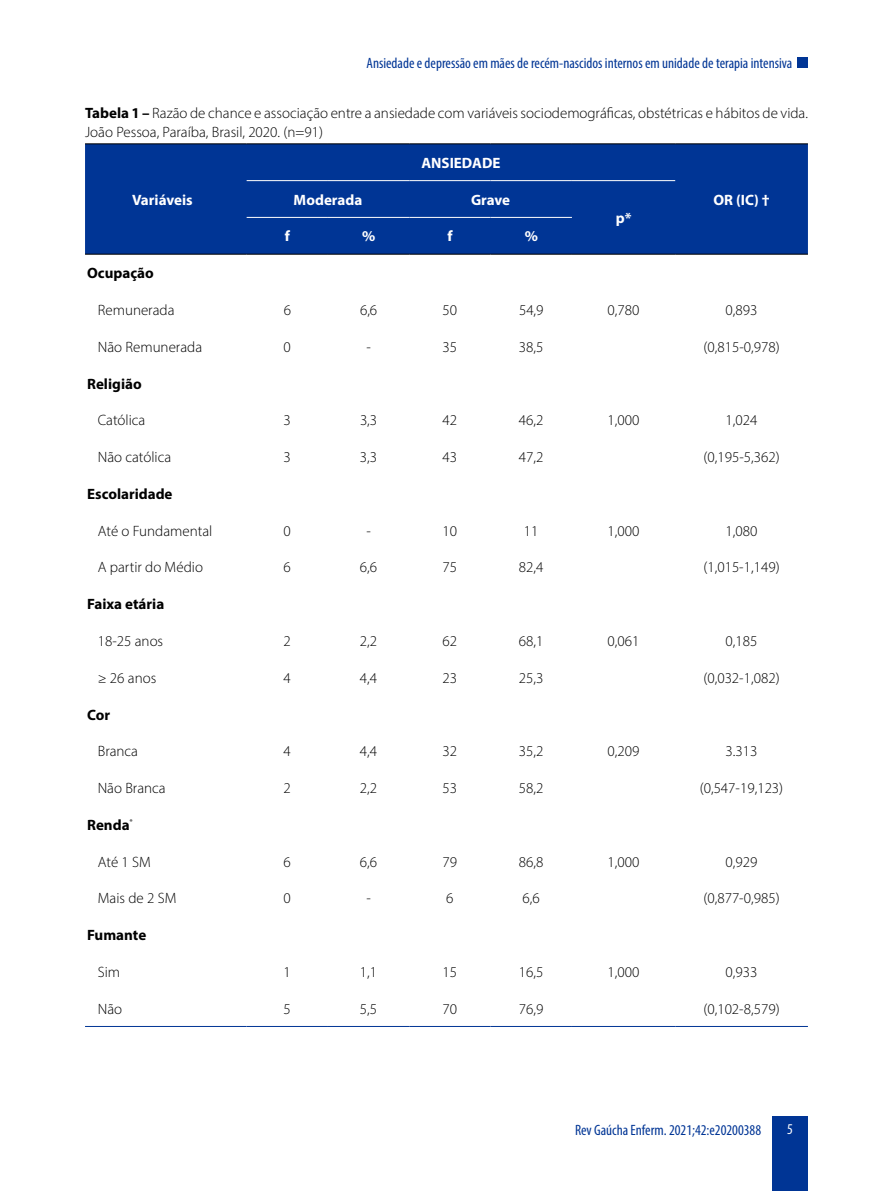
<style>
.page{position:relative;width:893px;height:1191px;background:#fff}
.page>*{position:absolute;margin:0;border:0;box-sizing:border-box;transform-origin:0 0}
.t1{font:300 15px/19.5px "Myriad Pro";color:#000}
.t2{font:condensed 15px "Myriad Pro";color:#003595}
.t3{font:700 15px "Myriad Pro";color:#000}
.t4{font:700 15px "Myriad Pro";color:#fff}
.t5{font:condensed 15px "Myriad Pro";color:#fff}
.s1{font-weight:700}
</style>
<div class="page">
<div style="left:772px;top:1116px;width:36px;height:75px;background:#003595"></div>
<div style="left:798px;top:57px;width:10px;height:11px;background:#003595"></div>
<div style="left:85px;top:144px;width:723px;height:110px;background:#003595"></div>
<hr style="left:247px;top:254px;width:81px;height:1px;background:#000">
<hr style="left:328px;top:254px;width:81px;height:1px;background:#000">
<hr style="left:409px;top:254px;width:82px;height:1px;background:#000">
<hr style="left:491px;top:254px;width:81px;height:1px;background:#000">
<hr style="left:572px;top:254px;width:103px;height:1px;background:#000">
<hr style="left:675px;top:143px;width:133px;height:1px;background:#000">
<hr style="left:675px;top:254px;width:133px;height:1px;background:#000">
<hr style="left:85px;top:143px;width:162px;height:1px;background:#000">
<hr style="left:85px;top:254px;width:162px;height:1px;background:#000">
<hr style="left:247px;top:143px;width:81px;height:1px;background:#000">
<hr style="left:328px;top:143px;width:81px;height:1px;background:#000">
<hr style="left:409px;top:143px;width:82px;height:1px;background:#000">
<hr style="left:491px;top:143px;width:81px;height:1px;background:#000">
<hr style="left:572px;top:143px;width:103px;height:1px;background:#000">
<hr style="left:85px;top:1026px;width:162px;height:1px;background:#003595">
<hr style="left:247px;top:1026px;width:81px;height:1px;background:#003595">
<hr style="left:328px;top:1026px;width:81px;height:1px;background:#003595">
<hr style="left:409px;top:1026px;width:82px;height:1px;background:#003595">
<hr style="left:491px;top:1026px;width:81px;height:1px;background:#003595">
<hr style="left:572px;top:1026px;width:103px;height:1px;background:#003595">
<hr style="left:675px;top:1026px;width:133px;height:1px;background:#003595">
<hr style="left:247px;top:180px;width:81px;height:1px;background:#fff">
<hr style="left:328px;top:180px;width:81px;height:1px;background:#fff">
<hr style="left:409px;top:180px;width:82px;height:1px;background:#fff">
<hr style="left:491px;top:180px;width:81px;height:1px;background:#fff">
<hr style="left:572px;top:180px;width:103px;height:1px;background:#fff">
<hr style="left:247px;top:217px;width:81px;height:1px;background:#fff">
<hr style="left:328px;top:217px;width:81px;height:1px;background:#fff">
<hr style="left:409px;top:217px;width:82px;height:1px;background:#fff">
<hr style="left:491px;top:217px;width:81px;height:1px;background:#fff">
<p class="t2" style="left:366px;top:54px;width:427px">Ansiedade e depressão em mães de recém-nascidos internos em unidade de terapia intensiva</p>
<p class="t1" style="left:85px;top:103px;width:724px"><span class="s1">Tabela 1 –</span> Razão de chance e associação entre a ansiedade com variáveis sociodemográficas, obstétricas e hábitos de vida.<br>João Pessoa, Paraíba, Brasil, 2020. (n=91)</p>
<p class="t4" style="left:132px;top:190px;width:62px">Variáveis</p>
<p class="t4" style="left:421px;top:153px;width:81px">ANSIEDADE</p>
<p class="t4" style="left:294px;top:190px;width:70px">Moderada</p>
<p class="t4" style="left:471px;top:190px;width:41px">Grave</p>
<p class="t4" style="left:713px;top:190px;width:58px">OR (IC) †</p>
<p class="t4" style="left:616px;top:208px;width:17px">p*</p>
<p class="t4" style="left:285px;top:226px;width:7px">f</p>
<p class="t4" style="left:362px;top:226px;width:15px">%</p>
<p class="t4" style="left:447px;top:226px;width:7px">f</p>
<p class="t4" style="left:525px;top:226px;width:15px">%</p>
<p class="t3" style="left:87px;top:263px;width:68px">Ocupação</p>
<p class="t1" style="left:98px;top:300px;width:78px">Remunerada</p>
<p class="t1" style="left:284px;top:300px;width:9px">6</p>
<p class="t1" style="left:360px;top:300px;width:19px">6,6</p>
<p class="t1" style="left:443px;top:300px;width:16px">50</p>
<p class="t1" style="left:519px;top:300px;width:26px">54,9</p>
<p class="t1" style="left:608px;top:300px;width:33px">0,780</p>
<p class="t1" style="left:726px;top:300px;width:33px">0,893</p>
<p class="t1" style="left:98px;top:337px;width:106px">Não Remunerada</p>
<p class="t1" style="left:284px;top:337px;width:9px">0</p>
<p class="t1" style="left:366px;top:337px;width:6px">-</p>
<p class="t1" style="left:443px;top:337px;width:16px">35</p>
<p class="t1" style="left:519px;top:337px;width:26px">38,5</p>
<p class="t1" style="left:703px;top:337px;width:78px">(0,815-0,978)</p>
<p class="t3" style="left:87px;top:374px;width:56px">Religião</p>
<p class="t1" style="left:98px;top:410px;width:49px">Católica</p>
<p class="t1" style="left:284px;top:410px;width:9px">3</p>
<p class="t1" style="left:360px;top:410px;width:19px">3,3</p>
<p class="t1" style="left:443px;top:410px;width:16px">42</p>
<p class="t1" style="left:519px;top:410px;width:26px">46,2</p>
<p class="t1" style="left:608px;top:410px;width:33px">1,000</p>
<p class="t1" style="left:726px;top:410px;width:33px">1,024</p>
<p class="t1" style="left:98px;top:447px;width:75px">Não católica</p>
<p class="t1" style="left:284px;top:447px;width:9px">3</p>
<p class="t1" style="left:360px;top:447px;width:19px">3,3</p>
<p class="t1" style="left:443px;top:447px;width:16px">43</p>
<p class="t1" style="left:519px;top:447px;width:26px">47,2</p>
<p class="t1" style="left:703px;top:447px;width:78px">(0,195-5,362)</p>
<p class="t3" style="left:87px;top:484px;width:87px">Escolaridade</p>
<p class="t1" style="left:98px;top:521px;width:116px">Até o Fundamental</p>
<p class="t1" style="left:284px;top:521px;width:9px">0</p>
<p class="t1" style="left:366px;top:521px;width:6px">-</p>
<p class="t1" style="left:443px;top:521px;width:16px">10</p>
<p class="t1" style="left:524px;top:521px;width:16px">11</p>
<p class="t1" style="left:608px;top:521px;width:33px">1,000</p>
<p class="t1" style="left:726px;top:521px;width:33px">1,080</p>
<p class="t1" style="left:98px;top:557px;width:107px">A partir do Médio</p>
<p class="t1" style="left:284px;top:557px;width:9px">6</p>
<p class="t1" style="left:360px;top:557px;width:19px">6,6</p>
<p class="t1" style="left:443px;top:557px;width:16px">75</p>
<p class="t1" style="left:519px;top:557px;width:26px">82,4</p>
<p class="t1" style="left:703px;top:557px;width:78px">(1,015-1,149)</p>
<p class="t3" style="left:87px;top:594px;width:79px">Faixa etária</p>
<p class="t1" style="left:98px;top:631px;width:67px">18-25 anos</p>
<p class="t1" style="left:284px;top:631px;width:9px">2</p>
<p class="t1" style="left:360px;top:631px;width:19px">2,2</p>
<p class="t1" style="left:443px;top:631px;width:16px">62</p>
<p class="t1" style="left:519px;top:631px;width:26px">68,1</p>
<p class="t1" style="left:608px;top:631px;width:33px">0,061</p>
<p class="t1" style="left:726px;top:631px;width:33px">0,185</p>
<p class="t1" style="left:98px;top:668px;width:60px">≥ 26 anos</p>
<p class="t1" style="left:284px;top:668px;width:9px">4</p>
<p class="t1" style="left:360px;top:668px;width:19px">4,4</p>
<p class="t1" style="left:443px;top:668px;width:16px">23</p>
<p class="t1" style="left:519px;top:668px;width:26px">25,3</p>
<p class="t1" style="left:703px;top:668px;width:78px">(0,032-1,082)</p>
<p class="t3" style="left:87px;top:704px;width:24px">Cor</p>
<p class="t1" style="left:98px;top:741px;width:42px">Branca</p>
<p class="t1" style="left:284px;top:741px;width:9px">4</p>
<p class="t1" style="left:360px;top:741px;width:19px">4,4</p>
<p class="t1" style="left:443px;top:741px;width:16px">32</p>
<p class="t1" style="left:519px;top:741px;width:26px">35,2</p>
<p class="t1" style="left:608px;top:741px;width:33px">0,209</p>
<p class="t1" style="left:726px;top:741px;width:33px">3.313</p>
<p class="t1" style="left:98px;top:778px;width:69px">Não Branca</p>
<p class="t1" style="left:284px;top:778px;width:9px">2</p>
<p class="t1" style="left:360px;top:778px;width:19px">2,2</p>
<p class="t1" style="left:443px;top:778px;width:16px">53</p>
<p class="t1" style="left:519px;top:778px;width:26px">58,2</p>
<p class="t1" style="left:700px;top:778px;width:85px">(0,547-19,123)</p>
<p class="t3" style="left:87px;top:815px;width:47px">Renda<sup>*</sup></p>
<p class="t1" style="left:98px;top:851px;width:55px">Até 1 SM</p>
<p class="t1" style="left:284px;top:851px;width:9px">6</p>
<p class="t1" style="left:360px;top:851px;width:19px">6,6</p>
<p class="t1" style="left:443px;top:851px;width:16px">79</p>
<p class="t1" style="left:519px;top:851px;width:26px">86,8</p>
<p class="t1" style="left:608px;top:851px;width:33px">1,000</p>
<p class="t1" style="left:726px;top:851px;width:33px">0,929</p>
<p class="t1" style="left:98px;top:888px;width:80px">Mais de 2 SM</p>
<p class="t1" style="left:284px;top:888px;width:9px">0</p>
<p class="t1" style="left:366px;top:888px;width:6px">-</p>
<p class="t1" style="left:446px;top:888px;width:9px">6</p>
<p class="t1" style="left:523px;top:888px;width:19px">6,6</p>
<p class="t1" style="left:703px;top:888px;width:78px">(0,877-0,985)</p>
<p class="t3" style="left:87px;top:925px;width:61px">Fumante</p>
<p class="t1" style="left:98px;top:962px;width:24px">Sim</p>
<p class="t1" style="left:284px;top:962px;width:9px">1</p>
<p class="t1" style="left:360px;top:962px;width:19px">1,1</p>
<p class="t1" style="left:443px;top:962px;width:16px">15</p>
<p class="t1" style="left:519px;top:962px;width:26px">16,5</p>
<p class="t1" style="left:608px;top:962px;width:33px">1,000</p>
<p class="t1" style="left:726px;top:962px;width:33px">0,933</p>
<p class="t1" style="left:98px;top:998px;width:26px">Não</p>
<p class="t1" style="left:284px;top:998px;width:9px">5</p>
<p class="t1" style="left:360px;top:998px;width:19px">5,5</p>
<p class="t1" style="left:443px;top:998px;width:16px">70</p>
<p class="t1" style="left:519px;top:998px;width:26px">76,9</p>
<p class="t1" style="left:703px;top:998px;width:78px">(0,102-8,579)</p>
<p class="t2" style="left:575px;top:1121px;width:188px">Rev Gaúcha Enferm. 2021;42:e20200388</p>
<p class="t5" style="left:787px;top:1120px;width:7px">5</p>
</div>
